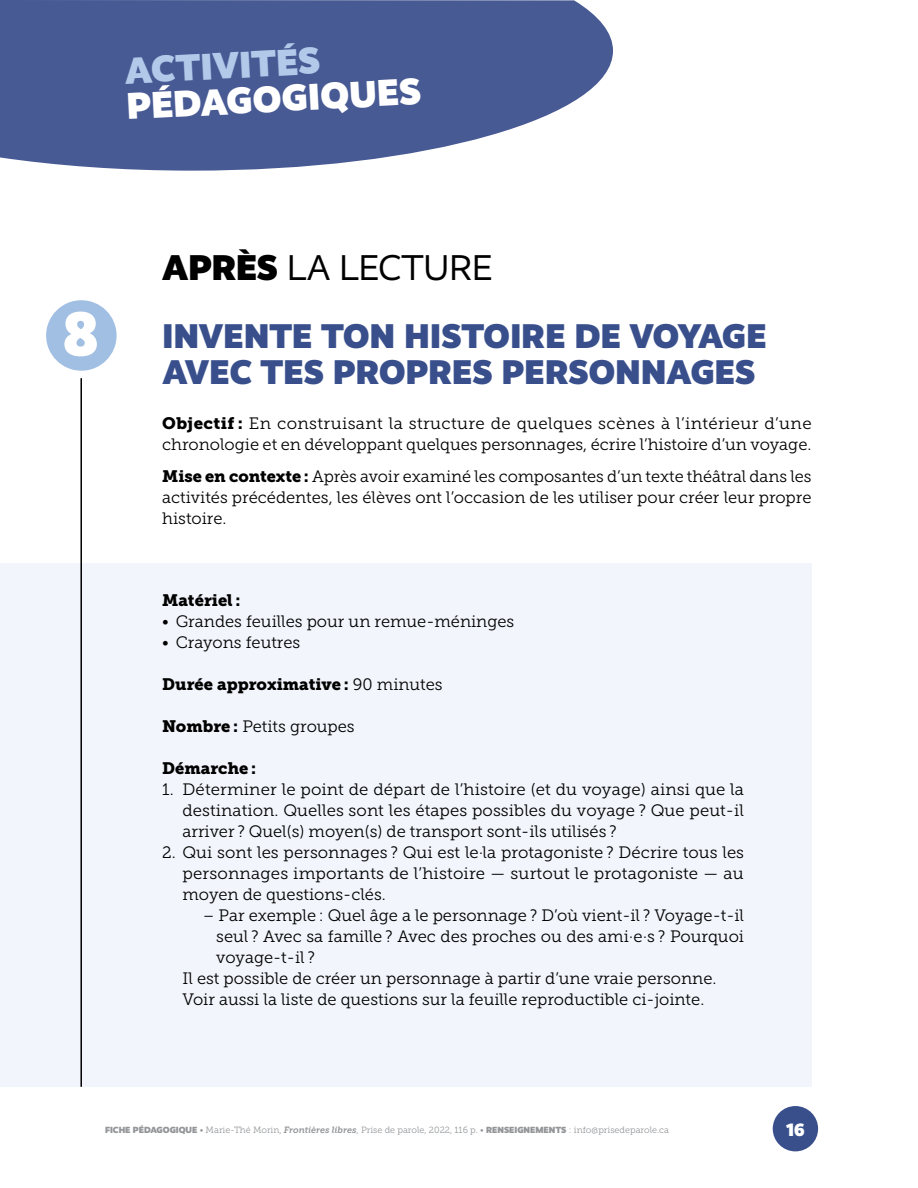
<style>
.page{position:relative;width:918px;height:1188px;background:#fff}
.page>*{position:absolute;margin:0;border:0;box-sizing:border-box;transform-origin:0 0}
.t1{font:900 62.85px "Realist";color:#fff}
.t2{font:900 37.5px "Realist";color:#fff}
.t3{font:900 37.5px "Realist";color:#b3c9e9}
.t4{font:36px "Realist";color:#000}
.t5{font:900 34.5px/36px "Realist";letter-spacing:.005em;color:#384f8c}
.t6{font:900 18px "Realist";color:#fff}
.t7{font:16.5px/21px "Museo Slab 300";color:#000;text-align:justify}
.t8{font:16.5px "Museo Slab 900";color:#000}
.t9{font:9px "Museo Slab 300";color:#939598}
.s1{font-weight:900}
.s2{font-family:"Museo Slab 900"}
.s3{font-family:"Museo Slab 300"}
.s4{font-family:"Realist";font-weight:900}
.s5{font-family:"Museo Slab 700";font-style:italic}
</style>
<div class="page">
<svg style="left:0;top:0;width:613px;height:171px;background:#5e6da0"></svg>
<div style="left:0;top:564px;width:812px;height:523px;background:#f2f5fb"></div>
<hr style="left:80px;top:308px;width:2px;height:779px;background:#000">
<div style="left:42px;top:296px;width:78px;height:78px;background:#a1bee3;border-radius:50%"></div>
<div style="left:39px;top:293px;width:85px;height:85px;border:8px solid #fff;border-radius:50%"></div>
<div style="left:773px;top:1106px;width:45px;height:45px;background:#384f8c;border-radius:50%"></div>
<h2 class="t3" style="left:124px;top:48px;width:197px;rotate:-3deg">ACTIVITÉS</h2>
<h2 class="t2" style="left:126px;top:84px;width:296px;rotate:-3deg">PÉDAGOGIQUES</h2>
<h1 class="t1" style="left:63px;top:296px;width:37px">8</h1>
<h3 class="t4" style="left:162px;top:247px;width:332px"><span class="s1">APRÈS</span> LA LECTURE</h3>
<h3 class="t5" style="left:162px;top:318px;width:606px">INVENTE TON HISTOIRE DE VOYAGE<br>AVEC TES PROPRES PERSONNAGES</h3>
<p class="t7" style="left:162px;top:413px;width:651px"><span class="s2">Objectif :</span> En construisant la structure de quelques scènes à l’intérieur d’une chronologie et en développant quelques personnages, écrire l’histoire d’un voyage.</p>
<p class="t7" style="left:162px;top:466px;width:651px"><span class="s2">Mise en contexte :</span> Après avoir examiné les composantes d’un texte théâtral dans les activités précédentes, les élèves ont l’occasion de les utiliser pour créer leur propre histoire.</p>
<p class="t8" style="left:162px;top:591px;width:80px">Matériel :</p>
<p class="t7" style="left:162px;top:611px;width:354px">• Grandes feuilles pour un remue-méninges</p>
<p class="t7" style="left:162px;top:632px;width:140px">• Crayons feutres</p>
<p class="t8" style="left:162px;top:675px;width:282px">Durée approximative : <span class="s3">90 minutes</span></p>
<p class="t7" style="left:162px;top:716px;width:194px"><span class="s2">Nombre :</span> Petits groupes</p>
<p class="t8" style="left:162px;top:759px;width:95px">Démarche :</p>
<p class="t7" style="left:182px;top:779px;width:563px;text-indent:-20px">1. Déterminer le point de départ de l’histoire (et du voyage) ainsi que la destination. Quelles sont les étapes possibles du voyage ? Que peut-il arriver ? Quel(s) moyen(s) de transport sont-ils utilisés ?</p>
<p class="t7" style="left:182px;top:842px;width:563px;text-indent:-20px">2. Qui sont les personnages ? Qui est le·la protagoniste ? Décrire tous les personnages importants de l’histoire — surtout le protagoniste — au moyen de questions-clés.</p>
<p class="t7" style="left:203px;top:905px;width:543px">– Par exemple : Quel âge a le personnage ? D’où vient-il ? Voyage-t-il</p>
<p class="t7" style="left:216px;top:926px;width:529px">seul ? Avec sa famille ? Avec des proches ou des ami·e·s ? Pourquoi</p>
<p class="t7" style="left:216px;top:947px;width:100px">voyage-t-il ?</p>
<p class="t7" style="left:182px;top:968px;width:536px">Il est possible de créer un personnage à partir d’une vraie personne.</p>
<p class="t7" style="left:182px;top:989px;width:523px">Voir aussi la liste de questions sur la feuille reproductible ci-jointe.</p>
<p class="t9" style="left:105px;top:1125px;width:566px"><span class="s4">FICHE PÉDAGOGIQUE</span> • Marie-Thé Morin, <span class="s5">Frontières libres</span>, Prise de parole, 2022, 116 p. • <span class="s4">RENSEIGNEMENTS</span> : info@prisedeparole.ca</p>
<p class="t6" style="left:786px;top:1119px;width:20px">16</p>
</div>
